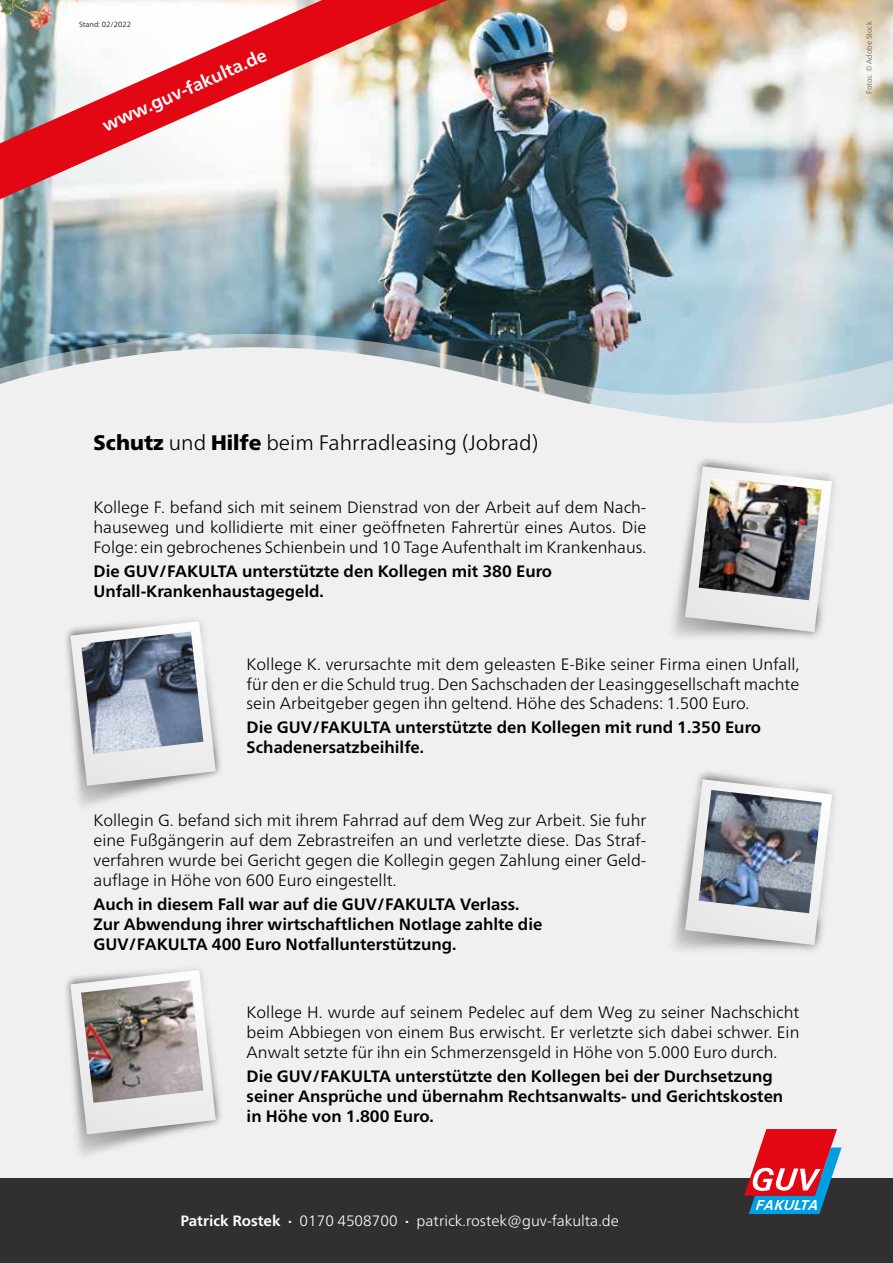
<style>
.page{position:relative;width:893px;height:1263px;background:#fff}
.page>*{position:absolute;margin:0;border:0;box-sizing:border-box;transform-origin:0 0}
.t1{font:300 21px "Frutiger Neue LTW1 G";color:#000}
.t2{font:700 18px "Frutiger Neue LTW1 G";color:#fff}
.t3{font:300 16.5px/19.8px "Frutiger Neue LTW1 G";color:#000;text-align:justify}
.t4{font:700 16.5px/19.8px "Frutiger Neue LTW1 G";color:#000}
.t5{font:300 15px "Frutiger Neue LTW1 G";color:#fff}
.t6{font:300 7.5px "Frutiger Neue LTW1 G";color:#575756}
.t7{font:300 7.5px "Frutiger Neue LTW1 G";color:#000}
.s1{font-weight:900}
.s2{font-weight:700}
</style>
<div class="page">
<img style="left:0;top:0;width:893px;height:333px">
<img style="left:0;top:333px;width:893px;height:13px">
<div style="left:0;top:346px;width:893px;height:832px;background:#f0f0f0"></div>
<img style="left:0;top:0;width:448px;height:199px">
<div style="left:0;top:1178px;width:893px;height:85px;background:#303030"></div>
<svg style="left:744px;top:1129px;width:98px;height:85px"></svg>
<div style="left:642px;top:440px;width:223px;height:223px;background:#f0f0f0"></div>
<img style="left:685px;top:466px;width:147px;height:166px">
<img style="left:43px;top:610px;width:203px;height:204px">
<svg style="left:70px;top:621px;width:146px;height:165px;background:#a9afba"></svg>
<div style="left:642px;top:753px;width:223px;height:223px;background:#f0f0f0"></div>
<img style="left:685px;top:779px;width:147px;height:166px">
<img style="left:43px;top:959px;width:203px;height:204px">
<svg style="left:70px;top:970px;width:146px;height:164px;background:#b9b4b3"></svg>
<p class="t7" style="left:79px;top:19px;width:54px">Stand: 02/2022</p>
<p class="t6" style="left:864px;top:94px;width:74px;rotate:-90deg">Fotos: © Adobe Stock</p>
<p class="t2" style="left:98px;top:114px;width:180px;rotate:-24deg">www.guv-fakulta.de</p>
<p class="t1" style="left:94px;top:427px;width:446px"><span class="s1">Schutz</span> und <span class="s1">Hilfe</span> beim Fahrradleasing (Jobrad)</p>
<p class="t3" style="left:94px;top:497px;width:554px">Kollege F. befand sich mit seinem Dienstrad von der Arbeit auf dem Nach&shy;hauseweg und kollidierte mit einer geöffneten Fahrertür eines Autos. Die Folge: ein gebrochenes Schienbein und 10 Tage Aufenthalt im Krankenhaus.</p>
<p class="t4" style="left:94px;top:560px;width:460px">Die GUV/FAKULTA unterstützte den Kollegen mit 380 Euro<br>Unfall-Krankenhaustagegeld.</p>
<p class="t3" style="left:247px;top:653px;width:554px">Kollege K. verursachte mit dem geleasten E-Bike seiner Firma einen Unfall, für den er die Schuld trug. Den Sachschaden der Leasinggesellschaft machte sein Arbeitgeber gegen ihn geltend. Höhe des Schadens: 1.500 Euro.</p>
<p class="t4" style="left:247px;top:717px;width:516px">Die GUV/FAKULTA unterstützte den Kollegen mit rund 1.350 Euro<br>Schadenersatzbeihilfe.</p>
<p class="t3" style="left:94px;top:810px;width:554px">Kollegin G. befand sich mit ihrem Fahrrad auf dem Weg zur Arbeit. Sie fuhr eine Fußgängerin auf dem Zebrastreifen an und verletzte diese. Das Straf&shy;verfahren wurde bei Gericht gegen die Kollegin gegen Zahlung einer Geld&shy;auflage in Höhe von 600 Euro eingestellt.</p>
<p class="t4" style="left:94px;top:893px;width:450px">Auch in diesem Fall war auf die GUV/FAKULTA Verlass.<br>Zur Abwendung ihrer wirtschaftlichen Notlage zahlte die<br>GUV/FAKULTA 400 Euro Notfallunterstützung.</p>
<p class="t3" style="left:247px;top:1002px;width:554px">Kollege H. wurde auf seinem Pedelec auf dem Weg zu seiner Nachschicht beim Abbiegen von einem Bus erwischt. Er verletzte sich dabei schwer. Ein Anwalt setzte für ihn ein Schmerzensgeld in Höhe von 5.000 Euro durch.</p>
<p class="t4" style="left:247px;top:1065px;width:538px">Die GUV/FAKULTA unterstützte den Kollegen bei der Durchsetzung seiner Ansprüche und übernahm Rechtsanwalts- und Gerichtskosten in Höhe von 1.800 Euro.</p>
<p class="t5" style="left:180px;top:1210px;width:440px"><span class="s2">Patrick Rostek ·</span> 0170 4508700 <span class="s2">·</span> patrick.rostek@guv-fakulta.de</p>
</div>
